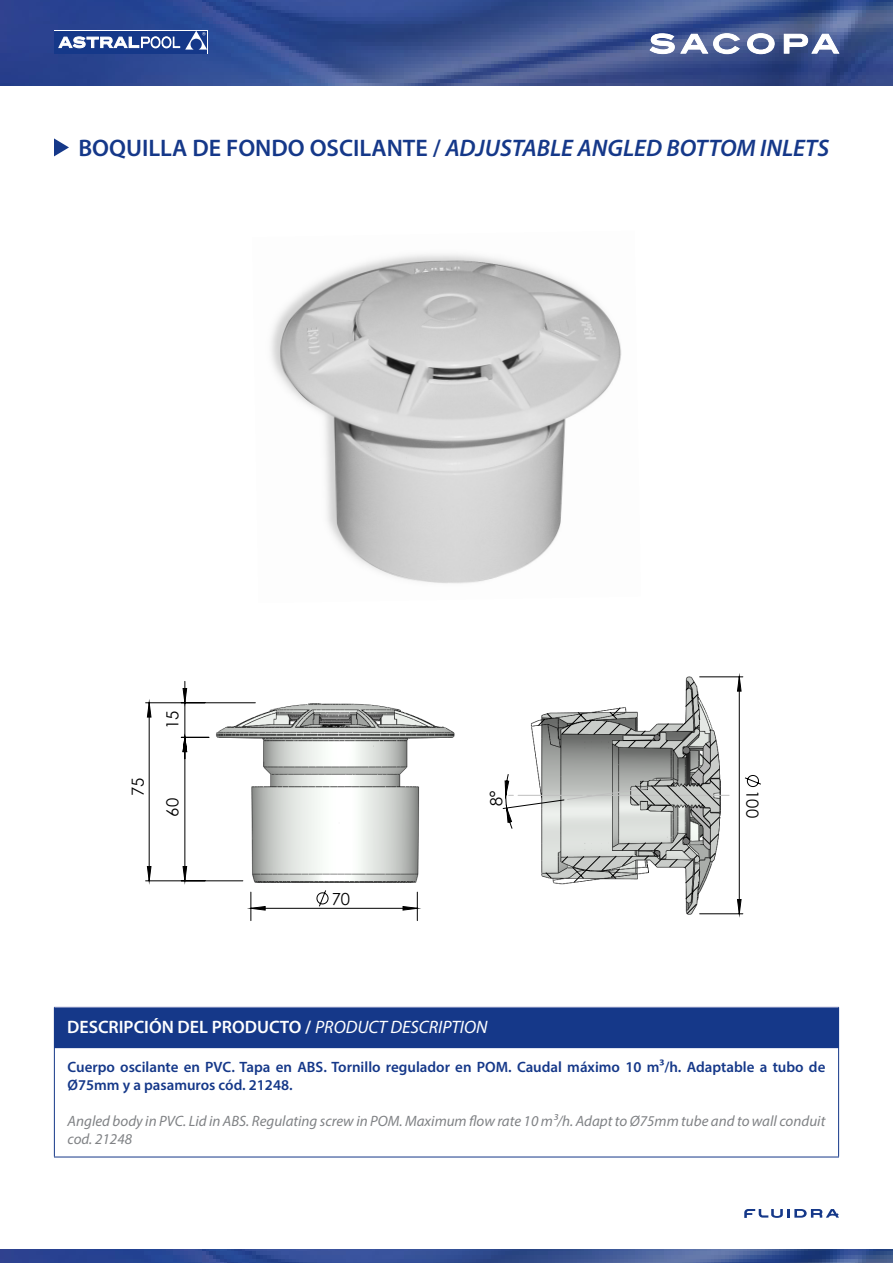
<style>
.page{position:relative;width:893px;height:1263px;background:#fff}
.page>*{position:absolute;margin:0;border:0;box-sizing:border-box;transform-origin:0 0}
.t1{font:italic 600 24px "Myriad Pro";color:#153889}
.t2{font:600 18px "Myriad Pro";color:#fff}
.t3{font:16.65px "Century Gothic";color:#000}
.t4{font:600 15px/18px "Myriad Pro";color:#153889}
.t5{font:italic 15px/18px "Myriad Pro";color:#808285}
.s1{font-style:normal}
.s2{font-weight:400;font-style:italic}
</style>
<div class="page">
<img style="left:0;top:0;width:893px;height:86px">
<img style="left:0;top:1249px;width:893px;height:14px">
<svg style="left:54px;top:30px;width:154px;height:24px"></svg>
<div style="left:55px;top:31px;width:130px;height:22px;background:#153889"></div>
<div style="left:185px;top:31px;width:22px;height:22px;background:#153889"></div>
<svg style="left:59px;top:31px;width:148px;height:19px"></svg>
<svg style="left:649px;top:33px;width:190px;height:21px"></svg>
<svg style="left:744px;top:1209px;width:95px;height:9px"></svg>
<div style="left:54px;top:1007px;width:785px;height:40px;background:#153889"></div>
<hr style="left:54px;top:1047px;width:1px;height:109px;background:#153889">
<hr style="left:838px;top:1047px;width:1px;height:109px;background:#153889">
<hr style="left:54px;top:1156px;width:785px;height:1px;background:#153889">
<hr style="left:54px;top:1006px;width:785px;height:1px;background:#d0d0e6">
<hr style="left:55px;top:1047px;width:783px;height:1px;background:#153889">
<svg style="left:54px;top:138px;width:15px;height:18px"></svg>
<img style="left:270px;top:254px;width:352px;height:330px">
<svg style="left:145px;top:676px;width:598px;height:245px"></svg>
<svg style="left:251px;top:890px;width:166px;height:20px"></svg>
<svg style="left:183px;top:688px;width:4px;height:193px"></svg>
<svg style="left:737px;top:677px;width:24px;height:237px"></svg>
<svg style="left:147px;top:703px;width:4px;height:178px"></svg>
<svg style="left:490px;top:681px;width:239px;height:233px"></svg>
<p class="t1" style="left:78px;top:133px;width:752px"><span class="s1">BOQUILLA DE FONDO OSCILANTE /</span> ADJUSTABLE ANGLED BOTTOM INLETS</p>
<p class="t3" style="left:126px;top:796px;width:20px;rotate:-90deg">75</p>
<p class="t3" style="left:161px;top:729px;width:20px;rotate:-90deg">15</p>
<p class="t3" style="left:161px;top:816px;width:20px;rotate:-90deg">60</p>
<p class="t3" style="left:332px;top:887px;width:20px">70</p>
<p class="t3" style="left:764px;top:790px;width:29px;rotate:90deg">100</p>
<p class="t2" style="left:67px;top:1016px;width:422px">DESCRIPCIÓN DEL PRODUCTO / <span class="s2">PRODUCT DESCRIPTION</span></p>
<p class="t4" style="left:68px;top:1057px;width:759px">Cuerpo oscilante en PVC. Tapa en ABS. Tornillo regulador en POM. Caudal máximo 10 m3/h. Adaptable a tubo de<br>Ø75mm y a pasamuros cód. 21248.</p>
<p class="t5" style="left:68px;top:1111px;width:759px">Angled body in PVC. Lid in ABS. Regulating screw in POM. Maximum flow rate 10 m3/h. Adapt to Ø75mm tube and to wall conduit cod. 21248</p>
</div>
